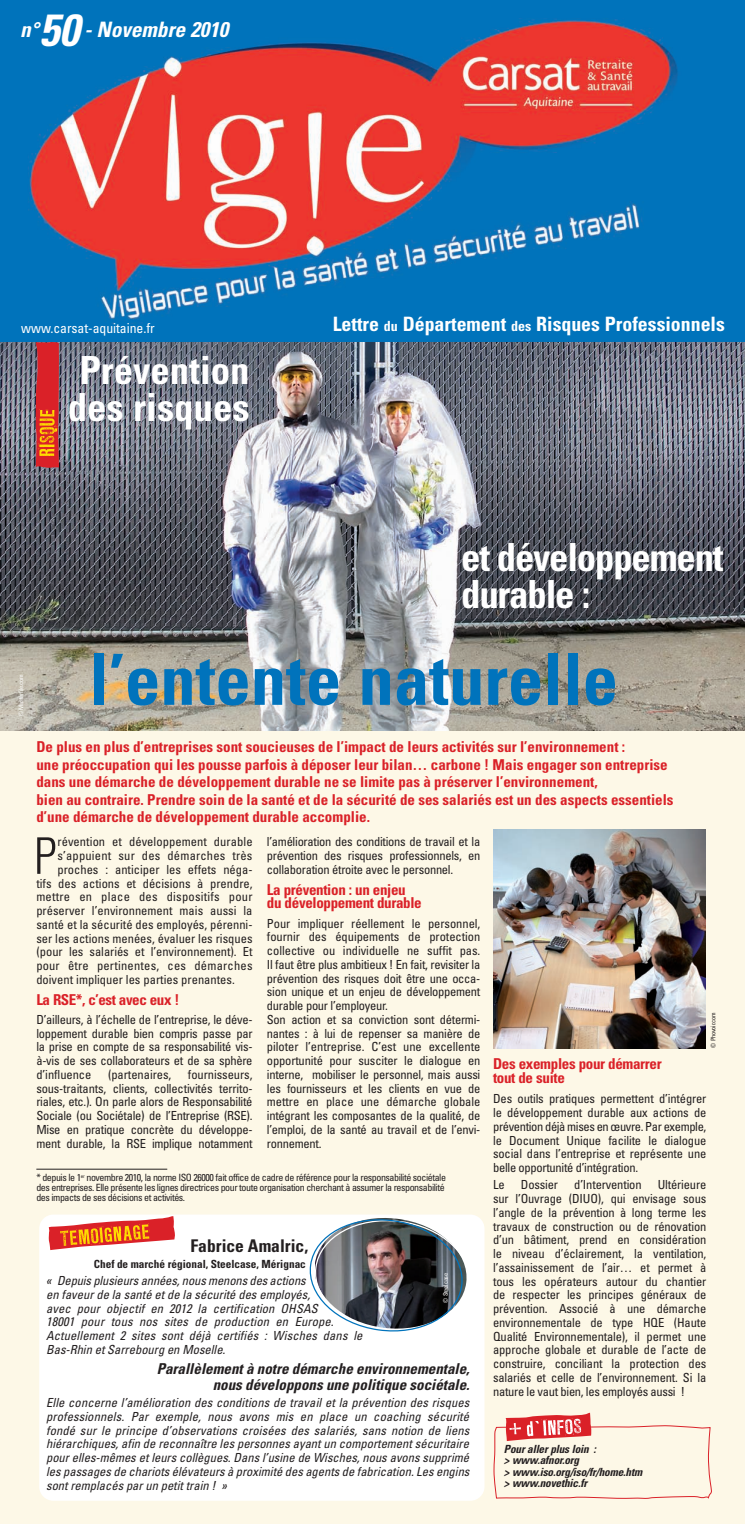
<style>
.page{position:relative;width:745px;height:1524px;background:#fff}
.page>*{position:absolute;margin:0;border:0;box-sizing:border-box;transform-origin:0 0}
.t1{font:700 condensed 70.62px "Univers";color:#0073bc}
.t2{font:300 condensed 50.5px "Univers";color:#231f20}
.t3{font:700 condensed 38.75px/37.5px "Univers";letter-spacing:-.03em;color:#fff}
.t4{font:700 condensed 38.75px/37.5px "Univers";color:#fff}
.t5{font:italic 700 condensed 21.25px "Univers";color:#fff}
.t6{font:700 condensed 19.75px "Univers";color:#fff}
.t7{font:700 condensed 17.5px "Univers";color:#231f20}
.t8{font:700 condensed 15px/17.5px "Univers";color:#da2128}
.t9{font:italic 700 condensed 15px/16.2px "Univers";color:#231f20;text-align:right}
.t10{font:700 condensed 15px/13.8px "Univers";letter-spacing:-.02em;color:#da2128}
.t11{font:700 condensed 15px "Univers";letter-spacing:-.025em;color:#da2128}
.t12{font:condensed 13.75px "Univers";letter-spacing:-.005em;color:#fff}
.t13{font:condensed 12.5px/13.8px "Univers";letter-spacing:-.015em;color:#231f20;text-align:justify}
.t14{font:italic condensed 12.5px/13.8px "Univers";color:#231f20}
.t15{font:condensed 12.5px "Univers";letter-spacing:.02em;color:#231f20}
.t16{font:condensed 12.5px "Univers";letter-spacing:.005em;color:#231f20}
.t17{font:condensed 12.5px "Univers";letter-spacing:.015em;color:#231f20}
.t18{font:italic 700 condensed 11.25px/11.2px "Univers";letter-spacing:-.015em;color:#231f20}
.t19{font:700 condensed 11.25px "Univers";color:#231f20}
.t20{font:condensed 10px/10px "Univers";letter-spacing:-.045em;color:#231f20}
.t21{font:condensed 6.25px "Univers";letter-spacing:-.025em;color:#fff}
.t22{font:condensed 6.25px "Univers";letter-spacing:-.025em;color:#231f20}
.s1{font-size:45px}
.s2{font-size:14px}
</style>
<div class="page">
<div style="left:0;top:705px;width:744px;height:819px;background:#fdf8e7"></div>
<img style="left:0;top:342px;width:744px;height:388px">
<svg style="left:0;top:0;width:744px;height:342px;background:#5d6790"></svg>
<div style="left:39px;top:1214px;width:445px;height:286px;background:#fff;border-radius:14px"></div>
<img style="left:493px;top:829px;width:212px;height:219px">
<svg style="left:36px;top:342px;width:23px;height:126px;background:#d93b27"></svg>
<svg style="left:49px;top:1216px;width:126px;height:34px"></svg>
<img style="left:305px;top:1214px;width:168px;height:118px">
<svg style="left:493px;top:1412px;width:218px;height:87px"></svg>
<hr style="left:36px;top:1169px;width:131px;height:1px;background:#231f20">
<h3 class="t5" style="left:20px;top:22px;width:209px">n°<span class="s1">50</span> - Novembre 2010</h3>
<p class="t12" style="left:21px;top:323px;width:135px">www.carsat-aquitaine.fr</p>
<h3 class="t6" style="left:332px;top:317px;width:393px">Lettre <span class="s2">du</span> Département <span class="s2">des</span> Risques Professionnels</h3>
<h3 class="t4" style="left:68px;top:354px;width:183px">Prévention des risques</h3>
<h3 class="t3" style="left:461px;top:541px;width:264px">et développement durable :</h3>
<p class="t21" style="left:19px;top:716px;width:43px;rotate:-90deg">© Masterfile.com</p>
<h1 class="t1" style="left:89px;top:654px;width:529px">l’entente naturelle</h1>
<p class="t8" style="left:36px;top:739px;width:638px">De plus en plus d’entreprises sont soucieuses de l’impact de leurs activités sur l’environnement :<br>une préoccupation qui les pousse parfois à déposer leur bilan… carbone ! Mais engager son entreprise dans une démarche de développement durable ne se limite pas à préserver l’environnement,<br>bien au contraire. Prendre soin de la santé et de la sécurité de ses salariés est un des aspects essentiels d’une démarche de développement durable accomplie.</p>
<h2 class="t2" style="left:34px;top:837px;width:24px">P</h2>
<p class="t16" style="left:57px;top:837px;width:196px">révention et développement durable</p>
<p class="t17" style="left:57px;top:851px;width:196px">s’appuient sur des démarches très</p>
<p class="t13" style="left:57px;top:863px;width:196px">proches : anticiper les effets néga-</p>
<p class="t13" style="left:36px;top:877px;width:217px">tifs des actions et décisions à prendre,</p>
<p class="t15" style="left:36px;top:892px;width:217px">mettre en place des dispositifs pour</p>
<p class="t13" style="left:36px;top:905px;width:217px">préserver l’environnement mais aussi la</p>
<p class="t13" style="left:36px;top:918px;width:217px">santé et la sécurité des employés, pérenni-</p>
<p class="t13" style="left:36px;top:932px;width:217px">ser les actions menées, évaluer les risques</p>
<p class="t13" style="left:36px;top:946px;width:217px">(pour les salariés et l’environnement). Et</p>
<p class="t15" style="left:36px;top:961px;width:217px">pour être pertinentes, ces démarches</p>
<p class="t13" style="left:36px;top:973px;width:200px">doivent impliquer les parties prenantes.</p>
<p class="t11" style="left:36px;top:994px;width:144px">La RSE*, c’est avec eux !</p>
<p class="t13" style="left:36px;top:1013px;width:217px">D’ailleurs, à l’échelle de l’entreprise, le déve&shy;loppement durable bien compris passe par la prise en compte de sa responsabilité vis&shy;à-vis de ses collaborateurs et de sa sphère d’influence</p>
<p class="t13" style="left:108px;top:1068px;width:65px">(partenaires,</p>
<p class="t13" style="left:36px;top:1068px;width:217px;text-indent:151px">fournisseurs, sous-traitants, clients, collectivités territo&shy;riales, etc.). On parle alors de Responsabilité Sociale (ou Sociétale) de l’Entreprise (RSE).<br>Mise en pratique concrète du développe&shy;ment durable, la RSE implique notamment</p>
<p class="t13" style="left:267px;top:836px;width:215px">l’amélioration des conditions de travail et la prévention des risques professionnels, en collaboration étroite avec le personnel.</p>
<p class="t10" style="left:267px;top:883px;width:156px">La prévention : un enjeu du développement durable</p>
<p class="t13" style="left:267px;top:917px;width:215px;text-align:left">Pour impliquer réellement le personnel, fournir des équipements de protection collective ou individuelle ne suffit pas.<br>Il faut être plus ambitieux ! En fait, revisiter la prévention des risques doit être une occa&shy;sion unique et un enjeu de développement durable pour l’employeur.<br>Son action et sa conviction sont détermi&shy;nantes : à lui de repenser sa manière de piloter l’entreprise. C’est une excellente opportunité pour susciter le dialogue en interne, mobiliser le personnel, mais aussi les fournisseurs et les clients en vue de mettre en place une démarche globale intégrant les composantes de la qualité, de l’emploi, de la santé au travail et de l’envi&shy;ronnement.</p>
<p class="t20" style="left:36px;top:1173px;width:411px">* depuis le 1<sup>er</sup> novembre 2010, la norme ISO 26000 fait office de cadre de référence pour la responsabilité sociétale des entreprises. Elle présente les lignes directrices pour toute organisation cherchant à assumer la responsabilité des impacts de ses décisions et activités.</p>
<h3 class="t7" style="left:190px;top:1240px;width:119px">Fabrice Amalric,</h3>
<p class="t19" style="left:94px;top:1260px;width:213px">Chef de marché régional, Steelcase, Mérignac</p>
<p class="t21" style="left:443px;top:1302px;width:31px;rotate:-90deg">© Steelcase</p>
<p class="t14" style="left:46px;top:1274px;width:318px">« Depuis plusieurs années, nous menons des actions<br>en faveur de la santé et de la sécurité des employés,<br>avec pour objectif en 2012 la certification OHSAS<br>18001 pour tous nos sites de production en Europe.<br>Actuellement 2 sites sont déjà certifiés : Wisches dans le Bas-Rhin et Sarrebourg en Moselle.</p>
<p class="t9" style="left:157px;top:1361px;width:314px">Parallèlement à notre démarche environnementale, nous développons une politique sociétale.</p>
<p class="t14" style="left:46px;top:1397px;width:424px;text-align:justify">Elle concerne l’amélioration des conditions de travail et la prévention des risques professionnels. Par exemple, nous avons mis en place un coaching sécurité fondé sur le principe d’observations croisées des salariés, sans notion de liens hiérarchiques, afin de reconnaître les personnes ayant un comportement sécuritaire pour elles-mêmes et leurs collègues. Dans l’usine de Wisches, nous avons supprimé les passages de chariots élévateurs à proximité des agents de fabrication. Les engins sont remplacés par un petit train ! »</p>
<p class="t22" style="left:710px;top:1047px;width:37px;rotate:-90deg">© Phovoir.com</p>
<p class="t10" style="left:493px;top:1058px;width:170px">Des exemples pour démarrer tout de suite</p>
<p class="t13" style="left:493px;top:1093px;width:215px">Des outils pratiques permettent d’intégrer le développement durable aux actions de prévention déjà mises en œuvre. Par exemple, le Document Unique facilite le dialogue social dans l’entreprise et représente une belle opportunité d’intégration.</p>
<p class="t13" style="left:493px;top:1179px;width:13px">Le</p>
<p class="t13" style="left:520px;top:1179px;width:39px">Dossier</p>
<p class="t13" style="left:574px;top:1179px;width:69px">d’Intervention</p>
<p class="t13" style="left:493px;top:1179px;width:215px;text-indent:164px">Ultérieure sur l’Ouvrage (DIUO), qui envisage sous l’angle de la prévention à long terme les travaux de construction ou de rénovation d’un bâtiment, prend en considération le niveau d’éclairement, la ventilation, l’assainissement de l’air… et permet à tous les opérateurs autour du chantier de respecter les principes généraux de prévention. Associé à une démarche environnementale de type HQE (Haute Qualité Environnementale), il permet une approche globale et durable de l’acte de construire, conciliant la protection des salariés et celle de l’environnement. Si la nature le vaut bien, les employés aussi !</p>
<p class="t18" style="left:503px;top:1444px;width:140px">Pour aller plus loin :<br>&gt; www.afnor.org<br>&gt; www.iso.org/iso/fr/home.htm &gt; www.novethic.fr</p>
</div>
